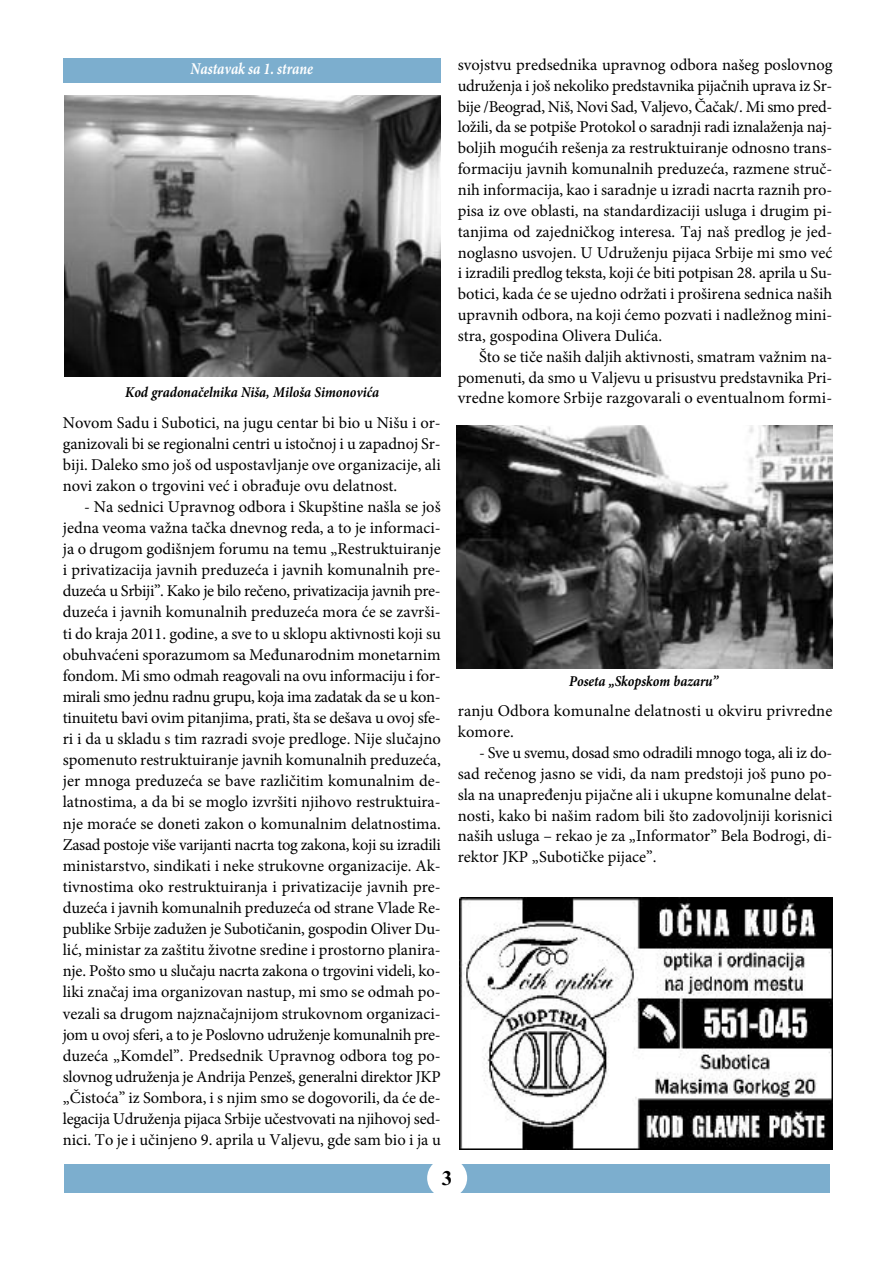
<style>
.page{position:relative;width:893px;height:1263px;background:#fff}
.page>*{position:absolute;margin:0;border:0;box-sizing:border-box;transform-origin:0 0}
.t1{font:700 21px "Times New Roman";color:#000}
.t2{font:16.5px/21.1px "Minion Pro";color:#000;text-align:justify}
.t3{font:italic 700 16.5px "Minion Pro";color:#fff;scale:.85 1}
.t4{font:italic 700 15px "Minion Pro";color:#000;scale:.9 1}
</style>
<div class="page">
<div style="left:64px;top:1163px;width:766px;height:29px;background:#7caece"></div>
<div style="left:427px;top:1158px;width:40px;height:40px;background:#fff;border-radius:50%"></div>
<img style="left:65px;top:96px;width:376px;height:281px">
<img style="left:456px;top:425px;width:376px;height:243px">
<img style="left:459px;top:897px;width:373px;height:253px">
<div style="left:63px;top:58px;width:378px;height:24px;background:#7caece"></div>
<p class="t3" style="left:191px;top:62px;width:145px">Nastavak sa 1. strane</p>
<p class="t4" style="left:125px;top:387px;width:284px">Kod gradonačelnika Niša, Miloša Simonovića</p>
<p class="t2" style="left:63px;top:413px;width:379px">Novom Sadu i Subotici, na jugu centar bi bio u Nišu i or&shy;ganizovali bi se regionalni centri u istočnoj i u zapadnoj Sr&shy;biji. Daleko smo još od uspostavljanje ove organizacije, ali novi zakon o trgovini već i obrađuje ovu delatnost.</p>
<p class="t2" style="left:63px;top:497px;width:380px;text-indent:21px">- Na sednici Upravnog odbora i Skupštine našla se još jedna veoma važna tačka dnevnog reda, a to je informaci&shy;ja o drugom godišnjem forumu na temu „Restruktuiranje i privatizacija javnih preduzeća i javnih komunalnih pre&shy;duzeća u Srbiji”. Kako je bilo rečeno, privatizacija javnih pre&shy;duzeća i javnih komunalnih preduzeća mora će se završi&shy;ti do kraja 2011. godine, a sve to u sklopu aktivnosti koji su obuhvaćeni sporazumom sa Međunarodnim monetarnim fondom. Mi smo odmah reagovali na ovu informaciju i for&shy;mirali smo jednu radnu grupu, koja ima zadatak da se u kon&shy;tinuitetu bavi ovim pitanjima, prati, šta se dešava u ovoj sfe&shy;ri i da u skladu s tim razradi svoje predloge. Nije slučajno spomenuto restruktuiranje javnih komunalnih preduzeća, jer mnoga preduzeća se bave različitim komunalnim de&shy;latnostima, a da bi se moglo izvršiti njihovo restruktuira&shy;nje moraće se doneti zakon o komunalnim delatnostima.<br>Zasad postoje više varijanti nacrta tog zakona, koji su izradili ministarstvo, sindikati i neke strukovne organizacije. Ak&shy;tivnostima oko restruktuiranja i privatizacije javnih pre&shy;duzeća i javnih komunalnih preduzeća od strane Vlade Re&shy;publike Srbije zadužen je Subotičanin, gospodin Oliver Du&shy;lić, ministar za zaštitu životne sredine i prostorno planira&shy;nje. Pošto smo u slučaju nacrta zakona o trgovini videli, ko&shy;liki značaj ima organizovan nastup, mi smo se odmah po&shy;vezali sa drugom najznačajnijom strukovnom organizaci&shy;jom u ovoj sferi, a to je Poslovno udruženje komunalnih pre&shy;duzeća „Komdel”. Predsednik Upravnog odbora tog po&shy;slovnog udruženja je Andrija Penzeš, generalni direktor JKP „Čistoća” iz Sombora, i s njim smo se dogovorili, da će de&shy;legacija Udruženja pijaca Srbije učestvovati na njihovoj sed&shy;nici. To je i učinjeno 9. aprila u Valjevu, gde sam bio i ja u</p>
<p class="t2" style="left:458px;top:56px;width:376px">svojstvu predsednika upravnog odbora našeg poslovnog udruženja i još nekoliko predstavnika pijačnih uprava iz Sr&shy;bije /Beograd, Niš, Novi Sad, Valjevo, Čačak/. Mi smo pred&shy;ložili, da se potpiše Protokol o saradnji radi iznalaženja naj&shy;boljih mogućih rešenja za restruktuiranje odnosno trans&shy;formaciju javnih komunalnih preduzeća, razmene struč&shy;nih informacija, kao i saradnje u izradi nacrta raznih pro&shy;pisa iz ove oblasti, na standardizaciji usluga i drugim pi&shy;tanjima od zajedničkog interesa. Taj naš predlog je jed&shy;noglasno usvojen. U Udruženju pijaca Srbije mi smo već i izradili predlog teksta, koji će biti potpisan 28. aprila u Su&shy;botici, kada će se ujedno održati i proširena sednica naših upravnih odbora, na koji ćemo pozvati i nadležnog mini&shy;stra, gospodina Olivera Dulića.</p>
<p class="t2" style="left:458px;top:348px;width:376px;text-indent:21px">Što se tiče naših daljih aktivnosti, smatram važnim na&shy;pomenuti, da smo u Valjevu u prisustvu predstavnika Pri&shy;vredne komore Srbije razgovarali o eventualnom formi-</p>
<p class="t4" style="left:569px;top:675px;width:168px">Poseta „Skopskom bazaru”</p>
<p class="t2" style="left:458px;top:702px;width:376px">ranju Odbora komunalne delatnosti u okviru privredne komore.</p>
<p class="t2" style="left:458px;top:744px;width:376px;text-indent:21px">- Sve u svemu, dosad smo odradili mnogo toga, ali iz do&shy;sad rečenog jasno se vidi, da nam predstoji još puno po&shy;sla na unapređenju pijačne ali i ukupne komunalne delat&shy;nosti, kako bi našim radom bili što zadovoljniji korisnici naših usluga – rekao je za „Informator” Bela Bodrogi, di&shy;rektor JKP „Subotičke pijace”.</p>
<p class="t1" style="left:442px;top:1165px;width:12px">3</p>
</div>
